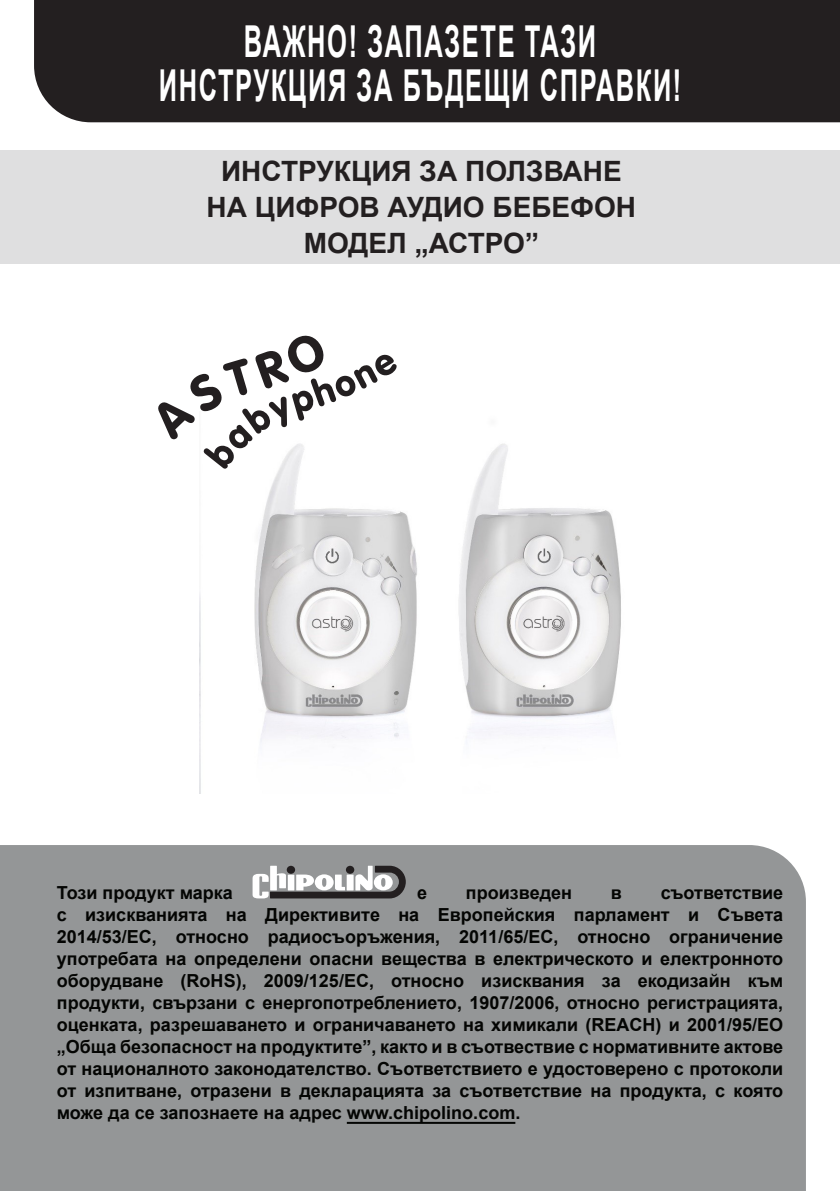
<style>
.page{position:relative;width:840px;height:1191px;background:#fff}
.page>*{position:absolute;margin:0;border:0;box-sizing:border-box;transform-origin:0 0}
.t1{font:700 44px/44px "Arial";letter-spacing:.06em;color:#fff;text-align:center;scale:.58 1}
.t2{font:700 28px "Arial";color:#231f20}
.t3{font:700 18px/22px "Arial";color:#040503;text-align:justify}
</style>
<div class="page">
<div style="left:0;top:845px;width:805px;height:346px;background:#949697"></div>
<svg style="left:252px;top:865px;width:153px;height:33px"></svg>
<div style="left:34px;top:0;width:805px;height:122px;background:#231f20"></div>
<div style="left:0;top:150px;width:839px;height:114px;background:#dfdfe0"></div>
<img style="left:199px;top:444px;width:422px;height:349px">
<hr style="left:346px;top:1121px;width:169px;height:2px;background:#040503">
<svg style="left:158px;top:335px;width:238px;height:134px"></svg>
<h1 class="t1" style="left:159px;top:20px;width:902px">ВАЖНО! ЗАПАЗЕТЕ ТАЗИ<br>ИНСТРУКЦИЯ ЗА БЪДЕЩИ СПРАВКИ!</h1>
<p class="t2" style="left:221px;top:152px;width:402px">ИНСТРУКЦИЯ ЗА ПОЛЗВАНЕ</p>
<p class="t2" style="left:206px;top:188px;width:431px">НА ЦИФРОВ АУДИО БЕБЕФОН</p>
<p class="t2" style="left:303px;top:224px;width:237px">МОДЕЛ „АСТРО”</p>
<p class="t3" style="left:57px;top:881px;width:177px">Този продукт марка</p>
<p class="t3" style="left:417px;top:881px;width:12px">е</p>
<p class="t3" style="left:465px;top:881px;width:108px">произведен</p>
<p class="t3" style="left:610px;top:881px;width:13px">в</p>
<p class="t3" style="left:57px;top:881px;width:727px;text-indent:603px">съответствие с изискванията на Директивите на Европейския парламент и Съвета 2014/53/ЕС, относно радиосъоръжения, 2011/65/ЕС, относно ограничение употребата на определени опасни вещества в електрическото и електронното оборудване (RoHS), 2009/125/ЕС, относно изисквания за екодизайн към продукти, свързани с енергопотреблението, 1907/2006, относно регистрацията, оценката, разрешаването и ограничаването на химикали (REACH) и 2001/95/ЕО „Обща безопасност на продуктите”, както и в съотвествие с нормативните актове от националното законодателство. Съответствието е удостоверено с протоколи от изпитване, отразени в декларацията за съответствие на продукта, с която може да се запознаете на адрес www.chipolino.com.</p>
</div>
